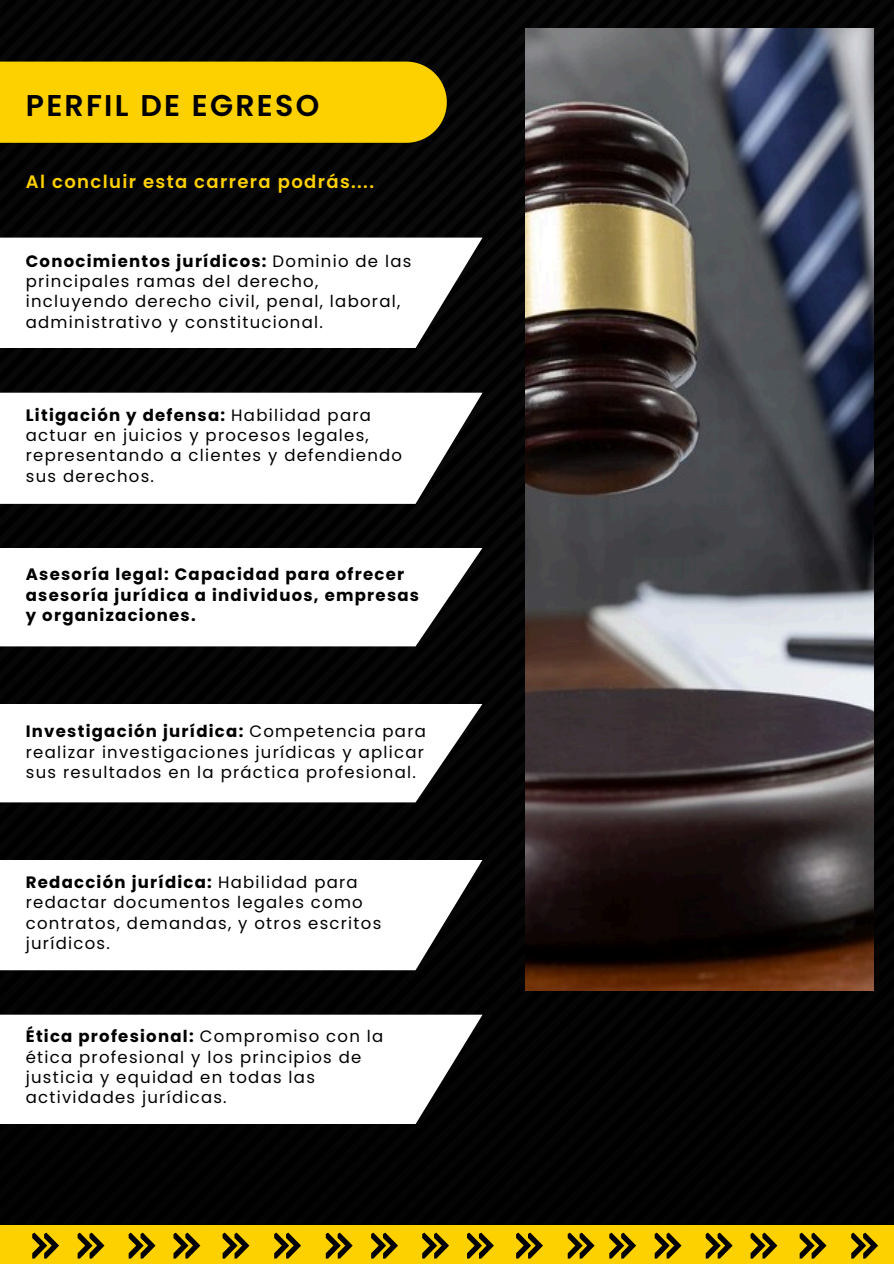
<style>
.page{position:relative;width:894px;height:1264px;background:#fff}
.page>*{position:absolute;margin:0;border:0;box-sizing:border-box;transform-origin:0 0}
.t1{font:600 30px "Poppins";letter-spacing:.075em;color:#000}
.t2{font:600 18px "Poppins";letter-spacing:.075em;color:#fdd000}
.t3{font:16.5px/20.2px "Poppins";letter-spacing:.075em;color:#000}
.t4{font:700 16.5px/20.2px "Poppins";letter-spacing:.075em;color:#000}
.s1{font-weight:700}
</style>
<div class="page">
<div style="left:0;top:0;width:893px;height:1263px;background:#000"></div>
<div style="left:0;top:62px;width:446px;height:81px;background:#fdd000"></div>
<svg style="left:0;top:237px;width:482px;height:111px;background:#ececec"></svg>
<svg style="left:0;top:392px;width:482px;height:112px;background:#ececec"></svg>
<div style="left:0;top:548px;width:482px;height:98px;background:#fff"></div>
<div style="left:0;top:704px;width:482px;height:98px;background:#fff"></div>
<div style="left:0;top:860px;width:482px;height:110px;background:#fff"></div>
<svg style="left:0;top:1014px;width:482px;height:110px;background:#ececec"></svg>
<div style="left:0;top:1225px;width:893px;height:38px;background:#fdd000"></div>
<svg style="left:32px;top:1232px;width:27px;height:26px"></svg>
<svg style="left:326px;top:1232px;width:26px;height:26px"></svg>
<svg style="left:609px;top:1232px;width:27px;height:26px"></svg>
<svg style="left:78px;top:1232px;width:26px;height:26px"></svg>
<svg style="left:371px;top:1232px;width:27px;height:26px"></svg>
<svg style="left:654px;top:1232px;width:27px;height:26px"></svg>
<svg style="left:129px;top:1232px;width:26px;height:26px"></svg>
<svg style="left:422px;top:1232px;width:27px;height:26px"></svg>
<svg style="left:705px;top:1232px;width:27px;height:26px"></svg>
<svg style="left:173px;top:1232px;width:27px;height:26px"></svg>
<svg style="left:467px;top:1232px;width:26px;height:26px"></svg>
<svg style="left:750px;top:1232px;width:27px;height:26px"></svg>
<svg style="left:222px;top:1232px;width:27px;height:26px"></svg>
<svg style="left:516px;top:1232px;width:27px;height:26px"></svg>
<svg style="left:799px;top:1232px;width:27px;height:26px"></svg>
<svg style="left:274px;top:1232px;width:27px;height:26px"></svg>
<svg style="left:567px;top:1232px;width:27px;height:26px"></svg>
<svg style="left:851px;top:1232px;width:26px;height:26px"></svg>
<img style="left:525px;top:29px;width:348px;height:961px">
<h2 class="t1" style="left:26px;top:84px;width:295px">PERFIL DE EGRESO</h2>
<p class="t2" style="left:26px;top:169px;width:349px">Al concluir esta carrera podrás....</p>
<p class="t3" style="left:26px;top:251px;width:387px"><span class="s1">Conocimientos jurídicos:</span> Dominio de las principales ramas del derecho, incluyendo derecho civil, penal, laboral, administrativo y constitucional.</p>
<h2 class="t3" style="left:26px;top:405px;width:378px"><span class="s1">Litigación y defensa:</span> Habilidad para actuar en juicios y procesos legales, representando a clientes y defendiendo sus derechos.</h2>
<p class="t4" style="left:26px;top:564px;width:395px">Asesoría legal: Capacidad para ofrecer asesoría jurídica a individuos, empresas y organizaciones.</p>
<p class="t3" style="left:26px;top:721px;width:401px"><span class="s1">Investigación jurídica:</span> Competencia para realizar investigaciones jurídicas y aplicar sus resultados en la práctica profesional.</p>
<p class="t3" style="left:26px;top:872px;width:357px"><span class="s1">Redacción jurídica:</span> Habilidad para redactar documentos legales como contratos, demandas, y otros escritos jurídicos.</p>
<p class="t3" style="left:26px;top:1026px;width:359px"><span class="s1">Ética profesional:</span> Compromiso con la ética profesional y los principios de justicia y equidad en todas las actividades jurídicas.</p>
</div>
